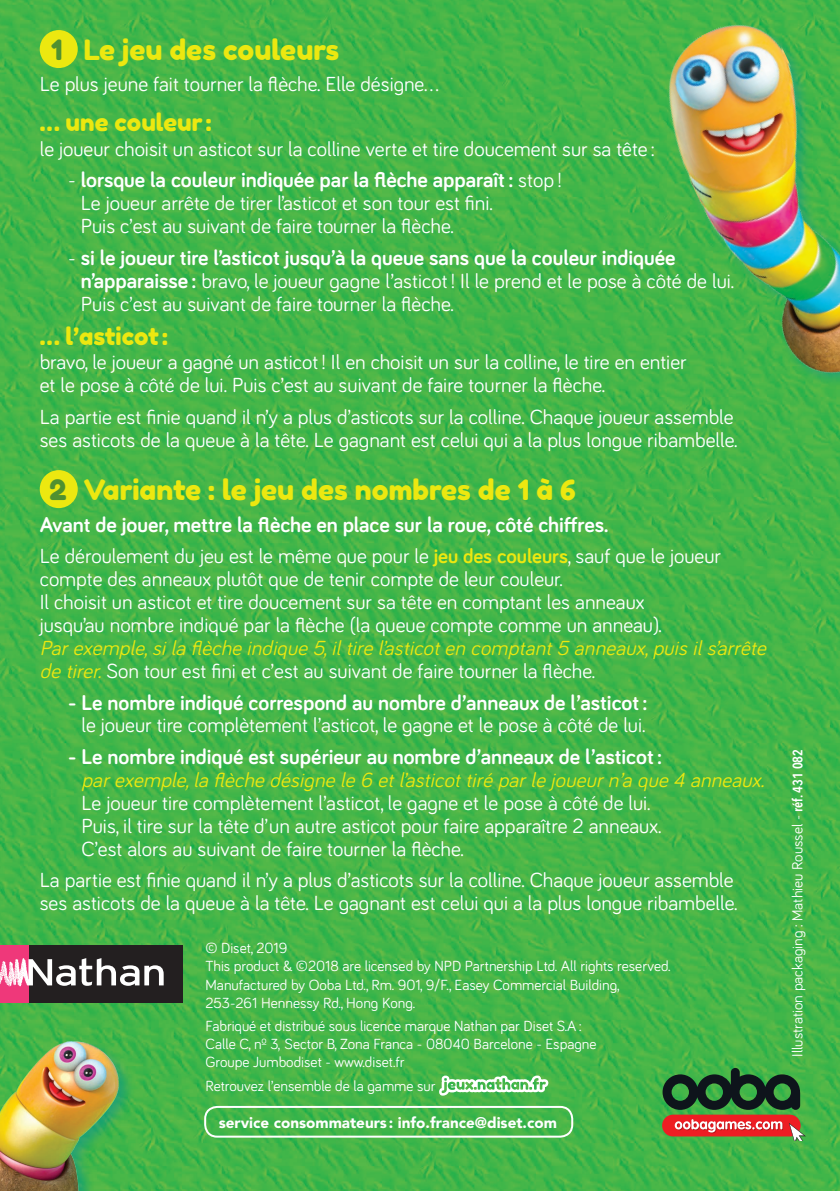
<style>
.page{position:relative;width:840px;height:1191px;background:#fff}
.page>*{position:absolute;margin:0;border:0;box-sizing:border-box;transform-origin:0 0}
.t1{font:28px "Fredoka One";color:#ece810}
.t2{font:24px "Fredoka One";color:#ece810}
.t3{font:700 22px "Bariol";color:#fff}
.t4{font:21px/23px "Bariol";color:#fff}
.t5{font:italic 21px/23px "Bariol";color:#ece810}
.t6{font:15.2px/18.2px "Bariol";color:#fff}
.t7{font:900 15.2px "Avenir";color:#fff}
.s1{color:#509030}
.s2{font-weight:400;font-size:21px}
.s3{font-weight:700;font-size:22px}
.s4{font-weight:700;color:#ece810}
.s5{font-style:normal;color:#fff}
.s6{font-size:13.6px}
.s7{font-family:"Avenir Next Condensed";font-weight:600;font-size:13.6px}
</style>
<div class="page">
<img style="left:0;top:0;width:839px;height:1191px">
<img style="left:635px;top:7px;width:204px;height:409px">
<div style="left:0;top:1037px;width:135px;height:154px;background:#008f9e;opacity:.5"></div>
<img style="left:0;top:1041px;width:118px;height:150px">
<svg style="left:662px;top:1068px;width:137px;height:41px;background:#255c2f"></svg>
<div style="left:661px;top:1114px;width:139px;height:22px;background:#ee1d23;border-radius:11px"></div>
<svg style="left:788px;top:1122px;width:17px;height:18px"></svg>
<svg style="left:674px;top:1119px;width:108px;height:14px"></svg>
<div style="left:40px;top:30px;width:38px;height:38px;background:#ece810;border-radius:50%"></div>
<div style="left:40px;top:470px;width:38px;height:38px;background:#ece810;border-radius:50%"></div>
<div style="left:28px;top:944px;width:155px;height:58px;background:#231f20"></div>
<div style="left:0;top:944px;width:28px;height:58px;background:#ef387a"></div>
<svg style="left:0;top:958px;width:163px;height:29px"></svg>
<div style="left:204px;top:1106px;width:369px;height:31px;border:2px solid #fff;border-radius:12px"></div>
<svg style="left:439px;top:1075px;width:109px;height:20px"></svg>
<h1 class="t1" style="left:51px;top:32px;width:289px"><span class="s1">1</span> Le jeu des couleurs</h1>
<p class="t4" style="left:40px;top:72px;width:400px">Le plus jeune fait tourner la flèche. Elle désigne...</p>
<p class="t2" style="left:40px;top:108px;width:173px">... une couleur :</p>
<p class="t4" style="left:40px;top:136px;width:616px">le joueur choisit un asticot sur la colline verte et tire doucement sur sa tête :</p>
<p class="t3" style="left:68px;top:165px;width:495px"><span class="s2">-</span> lorsque la couleur indiquée par la flèche apparaît: <span class="s2">stop !</span></p>
<p class="t4" style="left:81px;top:190px;width:413px">Le joueur arrête de tirer l’asticot et son tour est fini.<br>Puis c’est au suivant de faire tourner la flèche.</p>
<p class="t3" style="left:68px;top:242px;width:608px"><span class="s2">-</span> si le joueur tire l’asticot jusqu’à la queue sans que la couleur indiquée</p>
<p class="t4" style="left:81px;top:268px;width:654px"><span class="s3">n’apparaisse :</span> bravo, le joueur gagne l’asticot ! Il le prend et le pose à côté de lui.<br>Puis c’est au suivant de faire tourner la flèche.</p>
<p class="t2" style="left:40px;top:322px;width:129px">... l’asticot :</p>
<p class="t4" style="left:40px;top:350px;width:648px">bravo, le joueur a gagné un asticot ! Il en choisit un sur la colline, le tire en entier et le pose à côté de lui. Puis c’est au suivant de faire tourner la flèche.</p>
<p class="t4" style="left:40px;top:404px;width:698px">La partie est finie quand il n’y a plus d’asticots sur la colline. Chaque joueur assemble ses asticots de la queue à la tête. Le gagnant est celui qui a la plus longue ribambelle.</p>
<h1 class="t1" style="left:50px;top:472px;width:527px"><span class="s1">2</span> Variante : le jeu des nombres de 1 à 6</h1>
<p class="t3" style="left:40px;top:509px;width:570px">Avant de jouer, mettre la flèche en place sur la roue, côté chiffres.</p>
<p class="t4" style="left:40px;top:543px;width:682px">Le déroulement du jeu est le même que pour le <span class="s4">jeu des couleurs</span>, sauf que le joueur compte des anneaux plutôt que de tenir compte de leur couleur.<br>Il choisit un asticot et tire doucement sur sa tête en comptant les anneaux<br>jusqu’au nombre indiqué par la flèche (la queue compte comme un anneau).</p>
<p class="t5" style="left:40px;top:635px;width:733px">Parexemple,silaflècheindique5,iltirel’asticoten comptant5 anneaux,puisils’arrête detirer.<span class="s5">Son tour est fini et c’est au suivant de faire tourner la flèche.</span></p>
<p class="t3" style="left:68px;top:687px;width:580px">- Le nombre indiqué correspond au nombre d’anneaux de l’asticot :</p>
<p class="t4" style="left:81px;top:713px;width:565px">le joueur tire complètement l’asticot, le gagne et le pose à côté de lui.</p>
<p class="t3" style="left:68px;top:742px;width:595px">- Le nombre indiqué est supérieur au nombre d’anneaux de l’asticot :</p>
<p class="t5" style="left:81px;top:767px;width:689px">parexemple,laflèchedésignele6 etl’asticottiréparlejoueurn’aque4 anneaux.</p>
<p class="t4" style="left:81px;top:790px;width:581px">Le joueur tire complètement l’asticot, le gagne et le pose à côté de lui.<br>Puis, il tire sur la tête d’un autre asticot pour faire apparaître 2 anneaux.<br>C’est alors au suivant de faire tourner la flèche.</p>
<p class="t4" style="left:40px;top:868px;width:698px">La partie est finie quand il n’y a plus d’asticots sur la colline. Chaque joueur assemble ses asticots de la queue à la tête. Le gagnant est celui qui a la plus longue ribambelle.</p>
<p class="t6" style="left:205px;top:938px;width:466px">© Diset, 2019<br>This product &amp; ©2018 are licensed by NPD Partnership Ltd. All rights reserved.<br>Manufactured by Ooba Ltd., Rm. 901, 9/F., Easey Commercial Building, 253-261 Hennessy Rd., Hong Kong.</p>
<p class="t6" style="left:205px;top:1016px;width:392px">Fabriqué et distribué sous licence marque Nathan par Diset S.A :<br>Calle C, nº 3, Sector B, Zona Franca - 08040 Barcelone - Espagne<br>Groupe Jumbodiset - www.diset.fr</p>
<p class="t6" style="left:205px;top:1075px;width:231px">Retrouvez l’ensemble de la gamme sur</p>
<p class="t7" style="left:218px;top:1113px;width:339px">service consommateurs : info.france@diset.com</p>
<p class="t6" style="left:787px;top:1056px;width:309px;rotate:-90deg">Illustration packaging : Mathieu Roussel <span class="s6">-</span> <span class="s7">réf. 431 082</span></p>
</div>
